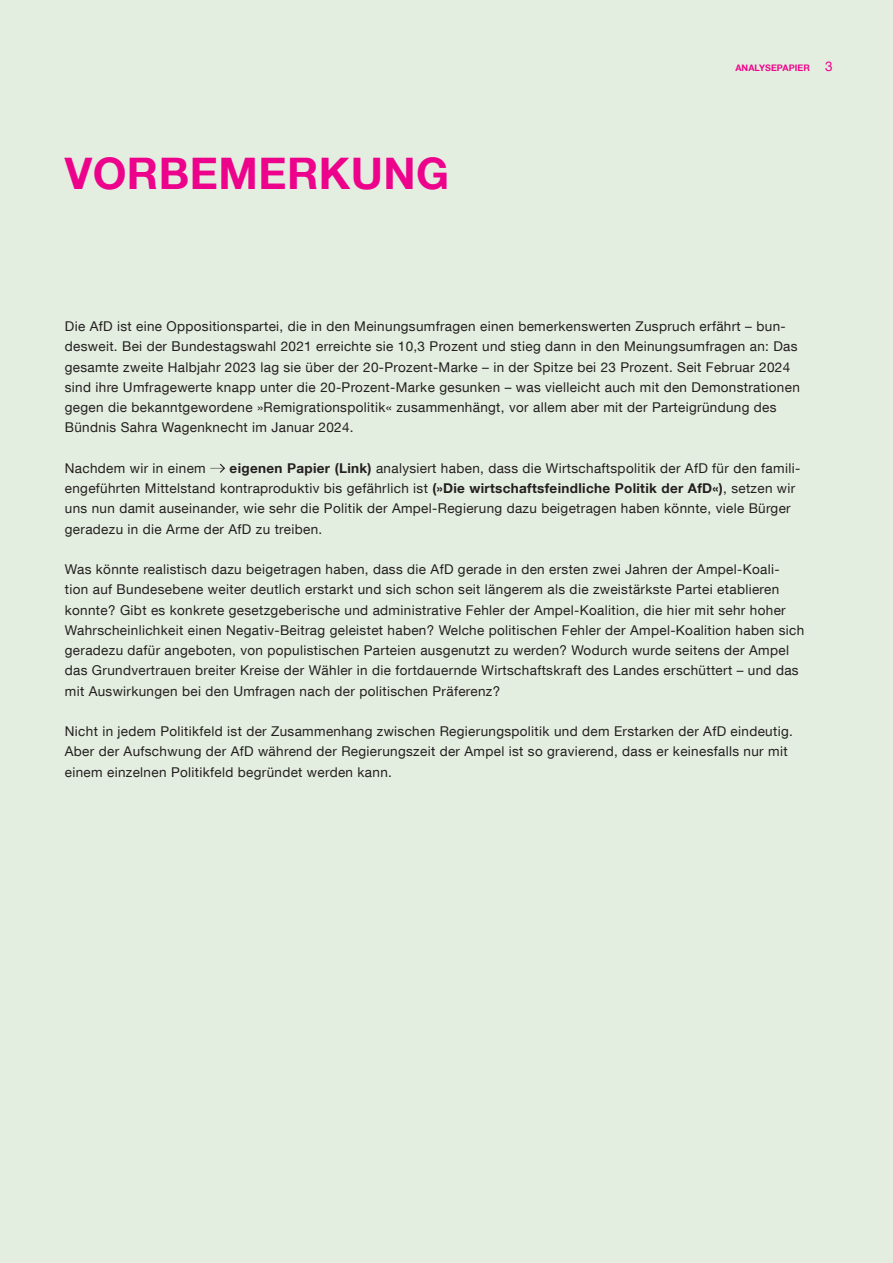
<style>
.page{position:relative;width:893px;height:1263px;background:#e4eee0}
.page>*{position:absolute;margin:0;border:0;box-sizing:border-box;transform-origin:0 0}
.t1{font:700 43.5px "Helvetica Neue LT Com";letter-spacing:.01em;color:#ed028c}
.t2{font:13.5px/20.2px "Helvetica Neue LT Com";letter-spacing:.025em;color:#231f20}
.t3{font:700 9px "Helvetica Neue LT Com";letter-spacing:.01em;color:#ed068c}
.s1{font-weight:400;font-size:13.5px}
.s2{font-weight:700}
</style>
<div class="page">
<svg style="left:210px;top:463px;width:15px;height:10px"></svg>
<h1 class="t1" style="left:65px;top:146px;width:386px">VORBEMERKUNG</h1>
<p class="t3" style="left:735px;top:62px;width:99px">ANALYSEPAPIER <span class="s1">3</span></p>
<p class="t2" style="left:65px;top:316px;width:736px">Die AfD ist eine Oppositionspartei, die in den Meinungsumfragen einen bemerkenswerten Zuspruch erfährt – bun&shy;desweit. Bei der Bundestagswahl 2021 erreichte sie 10,3 Prozent und stieg dann in den Meinungsumfragen an: Das gesamte zweite Halbjahr 2023 lag sie über der 20-Prozent-Marke – in der Spitze bei 23 Prozent. Seit Februar 2024 sind ihre Umfragewerte knapp unter die 20-Prozent-Marke gesunken – was vielleicht auch mit den Demonstrationen gegen die bekanntgewordene »Remigrationspolitik« zusammenhängt, vor allem aber mit der Parteigründung des Bündnis Sahra Wagenknecht im Januar 2024.</p>
<p class="t2" style="left:65px;top:458px;width:142px">Nachdem wir in einem</p>
<p class="t2" style="left:65px;top:458px;width:737px;text-indent:165px"><span class="s2">eigenen Papier (Link)</span> analysiert haben, dass die Wirtschaftspolitik der AfD für den famili&shy;engeführten Mittelstand kontraproduktiv bis gefährlich ist <span class="s2">(»Die wirtschaftsfeindliche Politik der AfD«)</span>, setzen wir uns nun damit auseinander, wie sehr die Politik der Ampel-Regierung dazu beigetragen haben könnte, viele Bürger geradezu in die Arme der AfD zu treiben.</p>
<p class="t2" style="left:65px;top:559px;width:741px">Was könnte realistisch dazu beigetragen haben, dass die AfD gerade in den ersten zwei Jahren der Ampel-Koali&shy;tion auf Bundesebene weiter deutlich erstarkt und sich schon seit längerem als die zweistärkste Partei etablieren konnte? Gibt es konkrete gesetzgeberische und administrative Fehler der Ampel-Koalition, die hier mit sehr hoher Wahrscheinlichkeit einen Negativ-Beitrag geleistet haben? Welche politischen Fehler der Ampel-Koalition haben sich geradezu dafür angeboten, von populistischen Parteien ausgenutzt zu werden? Wodurch wurde seitens der Ampel das Grundvertrauen breiter Kreise der Wähler in die fortdauernde Wirtschaftskraft des Landes erschüttert – und das mit Auswirkungen bei den Umfragen nach der politischen Präferenz?</p>
<p class="t2" style="left:65px;top:721px;width:730px">Nicht in jedem Politikfeld ist der Zusammenhang zwischen Regierungspolitik und dem Erstarken der AfD eindeutig.<br>Aber der Aufschwung der AfD während der Regierungszeit der Ampel ist so gravierend, dass er keinesfalls nur mit einem einzelnen Politikfeld begründet werden kann.</p>
</div>
